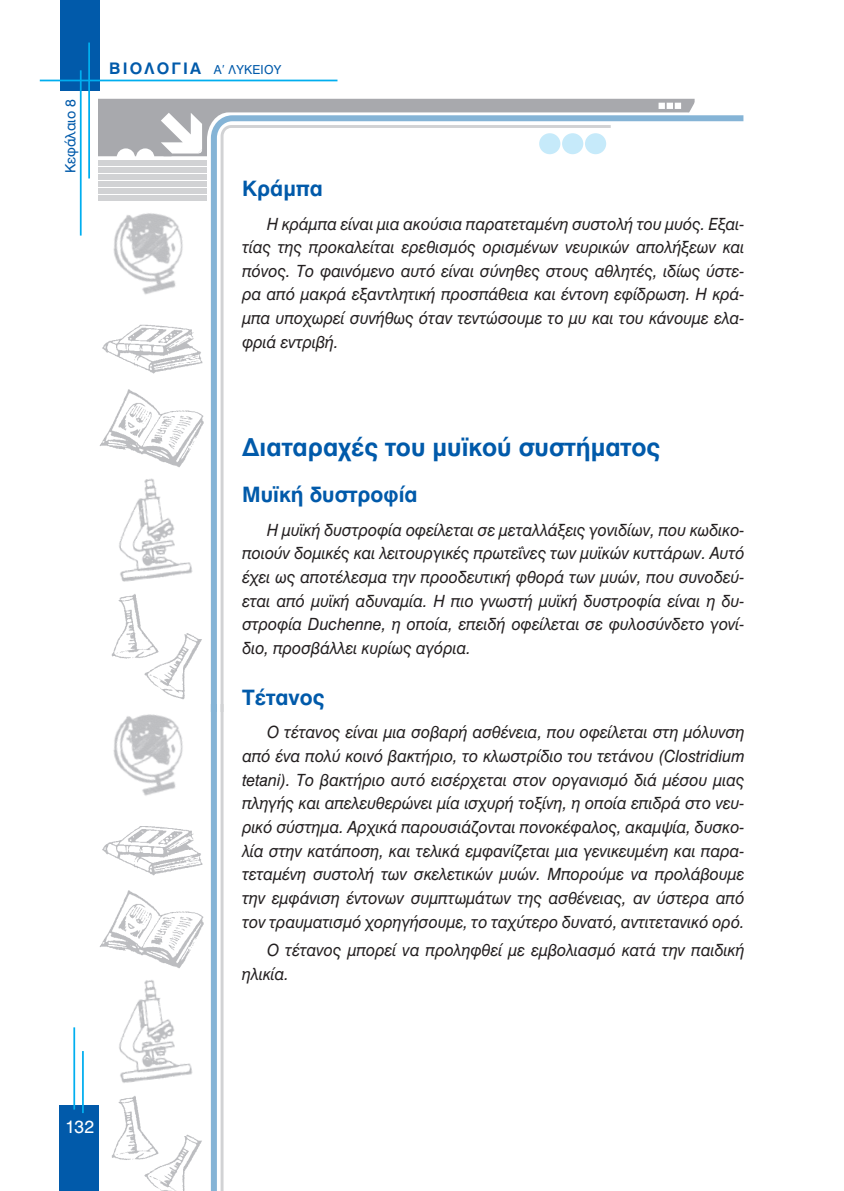
<style>
.page{position:relative;width:844px;height:1191px;background:#fff}
.page>*{position:absolute;margin:0;border:0;box-sizing:border-box;transform-origin:0 0}
.t1{font:700 24.5px "UB Helvetica";color:#015aaa}
.t2{font:700 21px "UB Helvetica";color:#015aaa}
.t3{font:17.5px "UB Helvetica";color:#fff}
.t4{font:italic 16.62px/23.6px "UB Helvetica";color:#231f20;text-align:justify;scale:.95 1}
.t5{font:700 15.75px "UB Helvetica";letter-spacing:.14em;color:#015aaa}
.t6{font:14px "UB Helvetica";color:#015aaa}
.s1{font-weight:400;font-size:12.25px}
.s2{font-family:"Apollonia";font-weight:400;font-style:italic;font-size:12.25px}
</style>
<div class="page">
<div style="left:60px;top:1105px;width:39px;height:86px;background:#015aaa"></div>
<hr style="left:73px;top:1027px;width:2px;height:82px;background:#00aeef">
<hr style="left:82px;top:1051px;width:2px;height:62px;background:#00aeef">
<div style="left:60px;top:0;width:40px;height:91px;background:#015aaa"></div>
<hr style="left:80px;top:70px;width:2px;height:165px;background:#00aeef">
<hr style="left:88px;top:43px;width:2px;height:135px;background:#00aeef">
<hr style="left:40px;top:80px;width:297px;height:1px;background:#00aeef">
<div style="left:98px;top:167px;width:109px;height:6px;background:#d1d2d4"></div>
<div style="left:98px;top:174px;width:109px;height:6px;background:#d1d2d4"></div>
<svg style="left:211px;top:115px;width:532px;height:590px"></svg>
<svg style="left:221px;top:156px;width:390px;height:549px"></svg>
<img style="left:88px;top:178px;width:131px;height:168px">
<img style="left:98px;top:307px;width:109px;height:60px">
<img style="left:99px;top:367px;width:105px;height:94px">
<img style="left:119px;top:461px;width:74px;height:121px">
<img style="left:111px;top:594px;width:91px;height:106px">
<div style="left:98px;top:160px;width:109px;height:6px;background:#d1d2d4"></div>
<svg style="left:98px;top:79px;width:644px;height:77px"></svg>
<svg style="left:211px;top:705px;width:10px;height:486px"></svg>
<svg style="left:221px;top:705px;width:3px;height:486px"></svg>
<img style="left:113px;top:705px;width:106px;height:142px">
<img style="left:102px;top:808px;width:105px;height:60px">
<img style="left:99px;top:868px;width:105px;height:94px">
<img style="left:119px;top:962px;width:74px;height:121px">
<img style="left:111px;top:1096px;width:91px;height:95px">
<svg style="left:59px;top:1160px;width:1px;height:31px"></svg>
<p class="t6" style="left:62px;top:173px;width:75px;rotate:-90deg">Κεφάλαιο 8</p>
<p class="t5" style="left:109px;top:58px;width:174px">ΒIOΛΟΓΙΑ <span class="s1">Α</span><span class="s2">'</span> <span class="s1">ΛΥΚΕΙΟΥ</span></p>
<p class="t2" style="left:242px;top:175px;width:82px">Κράμπα</p>
<p class="t4" style="left:242px;top:211px;width:530px;text-indent:25px">Η κράμπα είναι μια ακούσια παρατεταμένη συστολή του μυός. Εξαι&shy;τίας της προκαλείται ερεθισμός ορισμένων νευρικών απολήξεων και πόνος. Το φαινόμενο αυτό είναι σύνηθες στους αθλητές, ιδίως ύστε&shy;ρα από μακρά εξαντλητική προσπάθεια και έντονη εφίδρωση. Η κρά&shy;μπα υποχωρεί συνήθως όταν τεντώσουμε το μυ και του κάνουμε ελα&shy;φριά εντριβή.</p>
<h1 class="t1" style="left:242px;top:432px;width:419px">Διαταραχές του μυϊκού συστήματος</h1>
<p class="t2" style="left:242px;top:481px;width:177px">Μυϊκή δυστροφία</p>
<p class="t4" style="left:242px;top:517px;width:530px;text-indent:25px">Η μυϊκή δυστροφία οφείλεται σε μεταλλάξεις γονιδίων, που κωδικο&shy;ποιούν δομικές και λειτουργικές πρωτεΐνες των μυϊκών κυττάρων. Αυτό έχει ως αποτέλεσμα την προοδευτική φθορά των μυών, που συνοδεύ&shy;εται από μυϊκή αδυναμία. Η πιο γνωστή μυϊκή δυστροφία είναι η δυ&shy;στροφία Duchenne, η οποία, επειδή οφείλεται σε φυλοσύνδετο γονί&shy;διο, προσβάλλει κυρίως αγόρια.</p>
<p class="t2" style="left:242px;top:684px;width:84px">Τέτανος</p>
<p class="t4" style="left:242px;top:720px;width:530px;text-indent:25px">Ο τέτανος είναι μια σοβαρή ασθένεια, που οφείλεται στη μόλυνση από ένα πολύ κοινό βακτήριο, το κλωστρίδιο του τετάνου (Clostridium tetani). Το βακτήριο αυτό εισέρχεται στον οργανισμό διά μέσου μιας πληγής και απελευθερώνει μία ισχυρή τοξίνη, η οποία επιδρά στο νευ&shy;ρικό σύστημα. Αρχικά παρουσιάζονται πονοκέφαλος, ακαμψία, δυσκο&shy;λία στην κατάποση, και τελικά εμφανίζεται μια γενικευμένη και παρα&shy;τεταμένη συστολή των σκελετικών μυών. Μπορούμε να προλάβουμε την εμφάνιση έντονων συμπτωμάτων της ασθένειας, αν ύστερα από τον τραυματισμό χορηγήσουμε, το ταχύτερο δυνατό, αντιτετανικό ορό.</p>
<p class="t4" style="left:242px;top:938px;width:530px;text-indent:25px">Ο τέτανος μπορεί να προληφθεί με εμβολιασμό κατά την παιδική ηλικία.</p>
<p class="t3" style="left:65px;top:1115px;width:31px">132</p>
</div>
